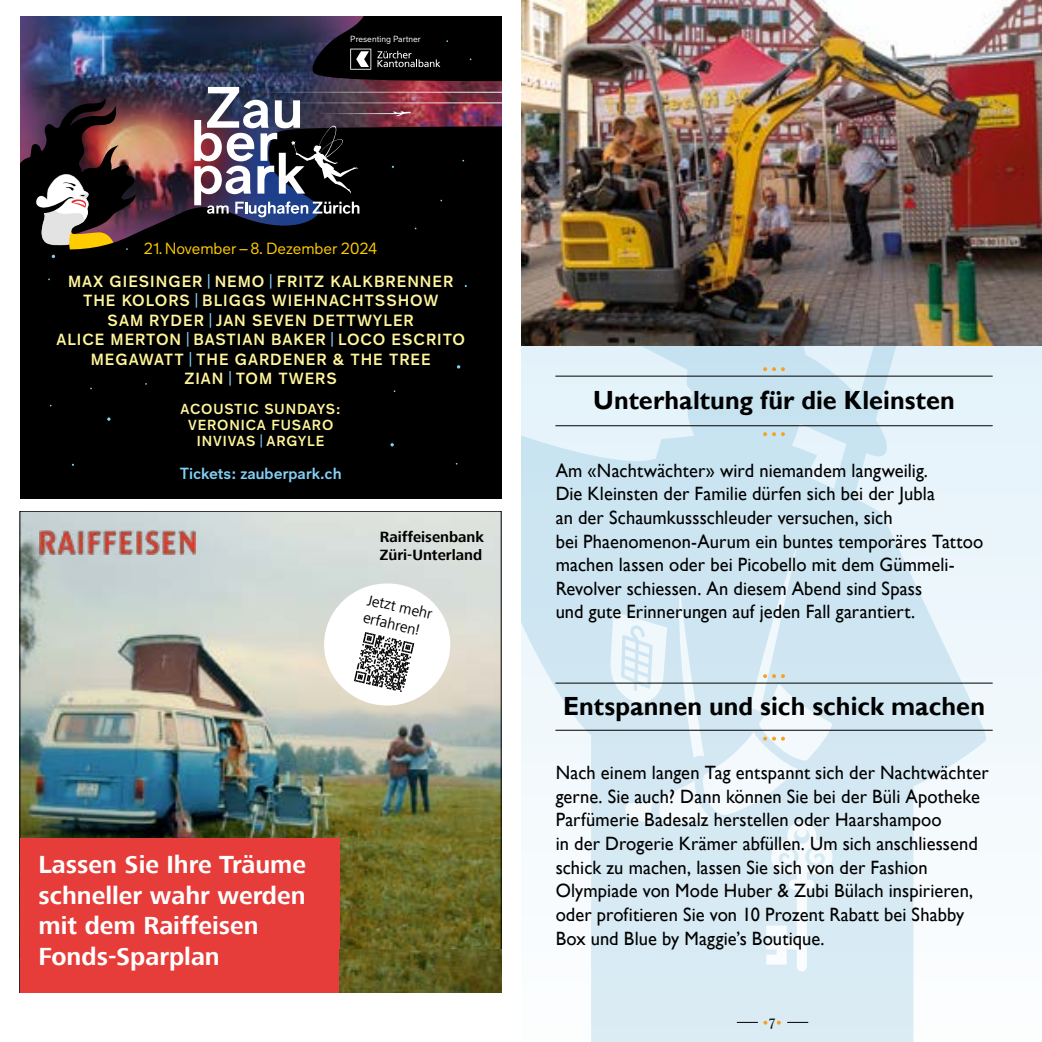
<style>
.page{position:relative;width:1042px;height:1042px;background:#f0f8fc}
.page>*{position:absolute;margin:0;border:0;box-sizing:border-box;transform-origin:0 0}
.t1{font:700 26.25px "Gill Sans";letter-spacing:.005em;color:#000;scale:.96 1}
.t2{font:700 25.55px/30.6px "Frutiger Next Com";color:#fff}
.t3{font:19.25px/23.6px "Gill Sans";letter-spacing:.005em;color:#000;scale:.96 1}
.t4{font:700 16.1px/19.4px "Zurich Airport";letter-spacing:.06em;color:#fff69b;text-align:center}
.t5{font:16.1px "Zurich Airport";color:#fc0}
.t6{font:700 16.1px "Zurich Airport";color:#83d0f5}
.t7{font:15.75px "Athelas";color:#000;scale:.96 1}
.t8{font:700 15.22px/18.4px "Frutiger Next Com";color:#000}
.t9{font:15.22px/18.4px "Frutiger Next Com";color:#000}
.t10{font:700 14.53px/16.1px "Zurich Airport";letter-spacing:.06em;color:#fff69b;text-align:center}
.t11{font:8.92px "Zurich Airport";letter-spacing:.005em;color:#fff}
.s1{font-weight:400;color:#83d0f5}
</style>
<div class="page">
<svg style="left:521px;top:345px;width:481px;height:697px"></svg>
<div style="left:0;top:0;width:521px;height:1042px;background:#fff"></div>
<svg style="left:777px;top:1020px;width:4px;height:4px"></svg>
<svg style="left:737px;top:1020px;width:30px;height:4px"></svg>
<svg style="left:787px;top:1022px;width:21px;height:1px"></svg>
<img style="left:521px;top:0;width:521px;height:345px">
<svg style="left:763px;top:432px;width:22px;height:4px"></svg>
<hr style="left:556px;top:425px;width:436px;height:1px;background:#000">
<svg style="left:763px;top:367px;width:22px;height:4px"></svg>
<hr style="left:556px;top:376px;width:436px;height:1px;background:#000">
<img style="left:22px;top:513px;width:477px;height:436px">
<div style="left:20px;top:838px;width:319px;height:154px;background:#e63d3a"></div>
<img style="left:39px;top:530px;width:156px;height:25px">
<img style="left:339px;top:949px;width:162px;height:43px">
<div style="left:324px;top:583px;width:126px;height:122px;background:#fff;border-radius:50%"></div>
<svg style="left:343px;top:632px;width:80px;height:66px"></svg>
<hr style="left:556px;top:730px;width:436px;height:1px;background:#000">
<svg style="left:609px;top:545px;width:224px;height:426px"></svg>
<hr style="left:556px;top:683px;width:436px;height:1px;background:#000">
<img style="left:20px;top:17px;width:481px;height:381px">
<div style="left:20px;top:398px;width:481px;height:100px;background:#000"></div>
<svg style="left:390px;top:443px;width:4px;height:3px"></svg>
<svg style="left:20px;top:98px;width:130px;height:198px;background:#433230"></svg>
<svg style="left:107px;top:417px;width:4px;height:4px"></svg>
<svg style="left:350px;top:49px;width:21px;height:21px"></svg>
<svg style="left:377px;top:51px;width:63px;height:16px"></svg>
<svg style="left:194px;top:87px;width:165px;height:130px"></svg>
<p class="t11" style="left:350px;top:34px;width:72px">Presenting Partner</p>
<p class="t5" style="left:144px;top:238px;width:234px">21. November – 8. Dezember 2024</p>
<p class="t4" style="left:56px;top:271px;width:410px">MAX GIESINGER <span class="s1">|</span> NEMO <span class="s1">|</span> FRITZ KALKBRENNER<br>THE KOLORS <span class="s1">|</span> BLIGGS WIEHNACHTSSHOW<br>SAM RYDER <span class="s1">|</span> JAN SEVEN DETTWYLER<br>ALICE MERTON <span class="s1">|</span> BASTIAN BAKER <span class="s1">|</span> LOCO ESCRITO<br>MEGAWATT <span class="s1">|</span> THE GARDENER &amp; THE TREE<br>ZIAN <span class="s1">|</span> TOM TWERS</p>
<p class="t10" style="left:181px;top:401px;width:162px">ACOUSTIC SUNDAYS:<br>VERONICA FUSARO<br>INVIVAS <span class="s1">|</span> ARGYLE</p>
<p class="t6" style="left:180px;top:463px;width:164px">Tickets: zauberpark.ch</p>
<p class="t8" style="left:380px;top:527px;width:106px">Raiffeisenbank<br>Züri-Unterland</p>
<p class="t9" style="left:370px;top:590px;width:68px;rotate:13deg">Jetzt mehr erfahren!</p>
<h2 class="t2" style="left:39px;top:849px;width:269px">Lassen Sie Ihre Träume schneller wahr werden mit dem Raiffeisen<br>Fonds-Sparplan</h2>
<h1 class="t1" style="left:593px;top:384px;width:378px">Unterhaltung für die Kleinsten</h1>
<p class="t3" style="left:556px;top:459px;width:447px">Am «Nachtwächter» wird niemandem langweilig.<br>Die Kleinsten der Familie dürfen sich bei der Jubla<br>an der Schaumkussschleuder versuchen, sich<br>bei Phaenomenon-Aurum ein buntes temporäres Tattoo machen lassen oder bei Picobello mit dem Gümmeli-Revolver schiessen. An diesem Abend sind Spass<br>und gute Erinnerungen auf jeden Fall garantiert.</p>
<h1 class="t1" style="left:563px;top:690px;width:441px">Entspannen und sich schick machen</h1>
<p class="t3" style="left:556px;top:761px;width:452px">Nach einem langen Tag entspannt sich der Nachtwächter gerne. Sie auch? Dann können Sie bei der Büli Apotheke Parfümerie Badesalz herstellen oder Haarshampoo<br>in der Drogerie Krämer abfüllen. Um sich anschliessend schick zu machen, lassen Sie sich von der Fashion Olympiade von Mode Huber &amp; Zubi Bülach inspirieren, oder profitieren Sie von 10 Prozent Rabatt bei Shabby Box und Blue by Maggie’s Boutique.</p>
<p class="t7" style="left:769px;top:1008px;width:8px">7</p>
</div>
